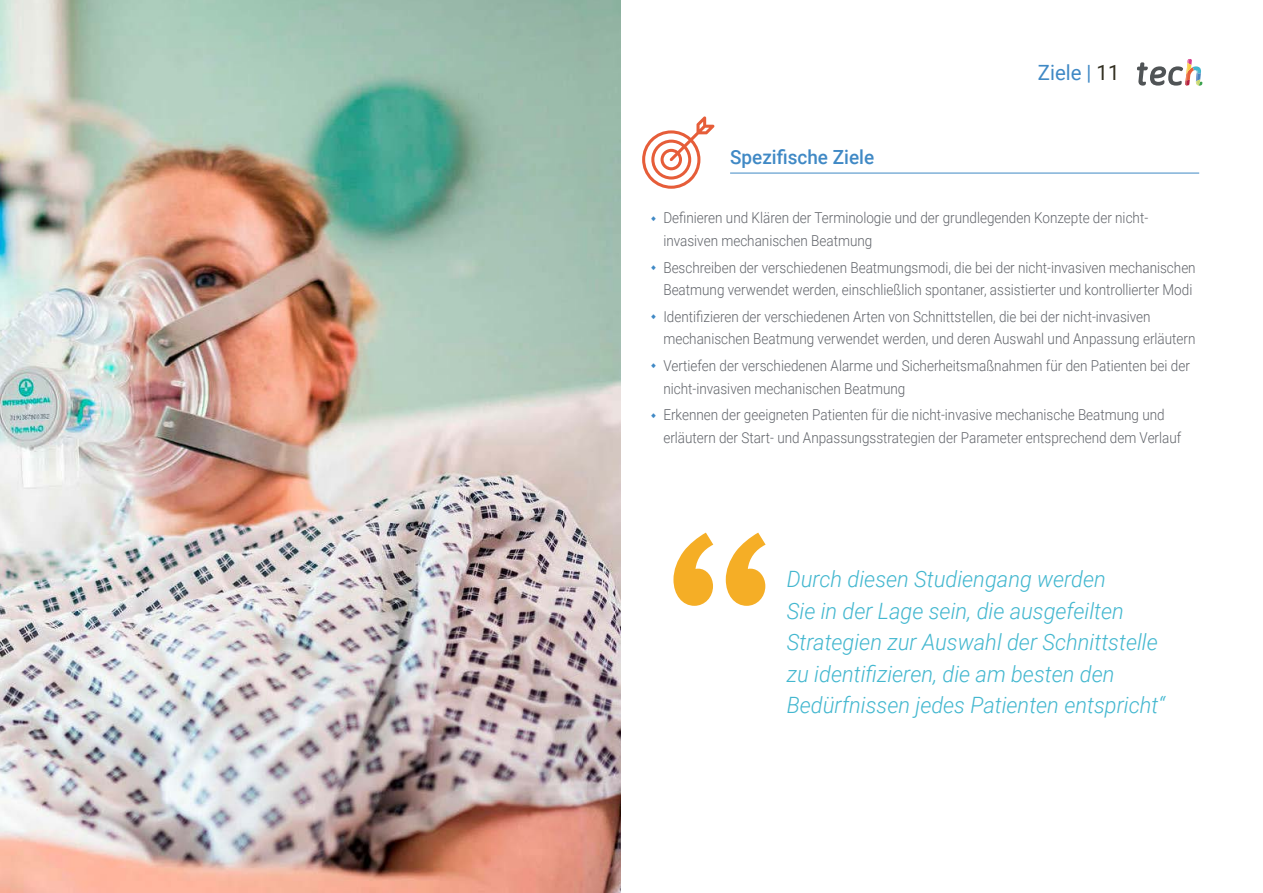
<style>
.page{position:relative;width:1263px;height:893px;background:#fff}
.page>*{position:absolute;margin:0;border:0;box-sizing:border-box;transform-origin:0 0}
.t1{font:italic 300 22.5px/31.5px "Roboto";color:#43b7cf}
.t2{font:21px "Roboto";color:#4089c5}
.t3{font:500 19.5px "Roboto";color:#4089c5}
.t4{font:300 15px/22.5px "Roboto";color:#61646a;scale:.9 1}
.s1{color:#312e20}
</style>
<div class="page">
<hr style="left:730px;top:173px;width:469px;height:1px;background:#4089c5">
<svg style="left:642px;top:116px;width:72px;height:73px"></svg>
<img style="left:0;top:0;width:621px;height:893px">
<svg style="left:673px;top:533px;width:93px;height:73px"></svg>
<svg style="left:1137px;top:59px;width:65px;height:27px"></svg>
<h3 class="t3" style="left:730px;top:144px;width:145px">Spezifische Ziele</h3>
<h2 class="t2" style="left:1038px;top:57px;width:83px">Ziele | <span class="s1">11</span></h2>
<p class="t4" style="left:663px;top:206px;width:540px">Definieren und Klären der Terminologie und der grundlegenden Konzepte der nicht&shy;invasiven mechanischen Beatmung</p>
<p class="t4" style="left:663px;top:255px;width:593px">Beschreiben der verschiedenen Beatmungsmodi, die bei der nicht-invasiven mechanischen<br>Beatmung verwendet werden, einschließlich spontaner, assistierter und kontrollierter Modi</p>
<p class="t4" style="left:663px;top:305px;width:593px">Identifizieren der verschiedenen Arten von Schnittstellen, die bei der nicht-invasiven mechanischen Beatmung verwendet werden, und deren Auswahl und Anpassung erläutern</p>
<p class="t4" style="left:663px;top:354px;width:586px">Vertiefen der verschiedenen Alarme und Sicherheitsmaßnahmen für den Patienten bei der nicht-invasiven mechanischen Beatmung</p>
<p class="t4" style="left:663px;top:403px;width:577px">Erkennen der geeigneten Patienten für die nicht-invasive mechanische Beatmung und erläutern der Start- und Anpassungsstrategien der Parameter entsprechend dem Verlauf</p>
<h1 class="t1" style="left:787px;top:562px;width:379px">Durch diesen Studiengang werden<br>Sie in der Lage sein, die ausgefeilten Strategien zur Auswahl der Schnittstelle zu identifizieren, die am besten den Bedürfnissen jedes Patienten entspricht“</h1>
</div>
